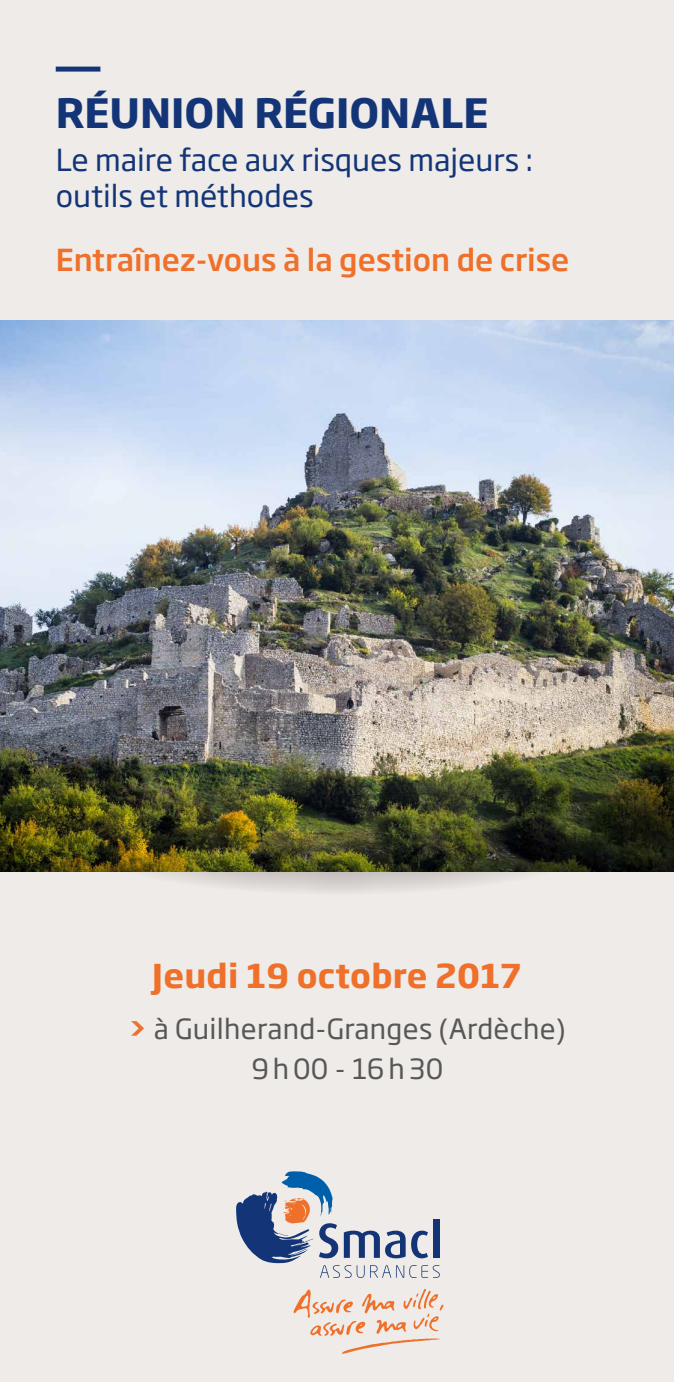
<style>
.page{position:relative;width:674px;height:1382px;background:#fff}
.page>*{position:absolute;margin:0;border:0;box-sizing:border-box;transform-origin:0 0}
.t1{font:700 40px "Soho Gothic Pro";color:#133578}
.t2{font:700 32.5px "Soho Gothic Pro";letter-spacing:.01em;color:#ee702a}
.t3{font:30px/36px "Soho Gothic Pro";color:#133578}
.t4{font:500 30px "Soho Gothic Pro";color:#ee702a}
.t5{font:27.5px/40px "Soho Gothic Pro";letter-spacing:.01em;color:#575756;text-align:center}
.s1{font-weight:700;color:#ee702a}
</style>
<div class="page">
<div style="left:0;top:0;width:673px;height:1382px;background:#eeebe8"></div>
<div style="left:56px;top:67px;width:44px;height:5px;background:#133578"></div>
<svg style="left:293px;top:1289px;width:150px;height:65px"></svg>
<svg style="left:236px;top:1171px;width:203px;height:107px"></svg>
<svg style="left:90px;top:804px;width:499px;height:90px"></svg>
<img style="left:0;top:320px;width:673px;height:551px">
<h1 class="t1" style="left:56px;top:81px;width:434px">RÉUNION RÉGIONALE</h1>
<p class="t3" style="left:56px;top:140px;width:478px">Le maire face aux risques majeurs : outils et méthodes</p>
<p class="t4" style="left:56px;top:237px;width:515px">Entraînez-vous à la gestion de crise</p>
<p class="t2" style="left:152px;top:950px;width:370px">Jeudi 19 octobre 2017</p>
<p class="t5" style="left:128px;top:1008px;width:438px"><span class="s1">&gt;</span> à Guilherand-Granges (Ardèche)<br>9h00 - 16h30</p>
</div>
